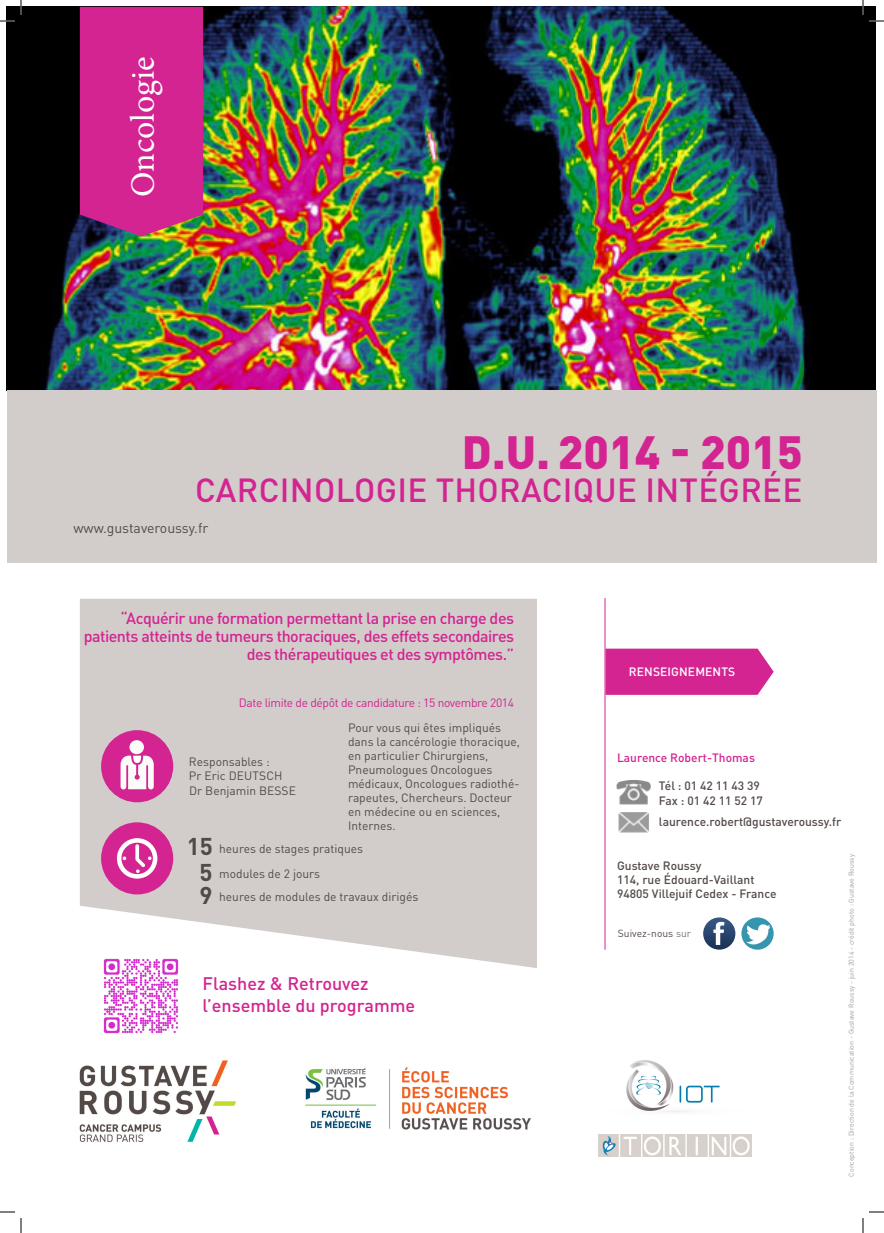
<style>
.page{position:relative;width:884px;height:1233px;background:#fff}
.page>*{position:absolute;margin:0;border:0;box-sizing:border-box;transform-origin:0 0}
.t1{font:900 46px "DIN Pro";color:#d32491}
.t2{font:34px "Minion Pro";color:#fff}
.t3{font:500 33px "DIN Pro";letter-spacing:.01em;color:#d32491}
.t4{font:700 24px "DIN Pro";color:#534a47}
.t5{font:500 18px "DIN Pro";color:#d32491}
.t6{font:500 16px/18px "DIN Pro";letter-spacing:-.03em;color:#d32491;text-align:right}
.t7{font:14px "DIN Pro";color:#534a47}
.t8{font:12px/14px "DIN Pro";color:#534a47}
.t9{font:500 12px "DIN Pro";color:#534a47}
.t10{font:12px "DIN Pro";letter-spacing:-.03em;color:#d32491}
.t11{font:500 12px "DIN Pro";color:#d32491}
.t12{font:500 12px "DIN Pro";letter-spacing:.01em;color:#fff}
.t13{font:10.3px "DIN Pro";color:#534a47}
.t14{font:7px "DIN Pro";color:#a59e9c}
.s1{font-weight:300}
</style>
<div class="page">
<img style="left:7px;top:7px;width:869px;height:383px">
<div style="left:7px;top:390px;width:870px;height:173px;background:#d2cdcb"></div>
<img style="left:703px;top:917px;width:32px;height:32px;border-radius:16px">
<img style="left:741px;top:917px;width:33px;height:32px;border-radius:16px">
<hr style="left:604px;top:598px;width:1px;height:351px;background:#d32491">
<svg style="left:605px;top:648px;width:169px;height:47px;background:#d53298"></svg>
<img style="left:616px;top:780px;width:34px;height:24px">
<img style="left:618px;top:812px;width:31px;height:21px">
<div style="left:80px;top:7px;width:123px;height:229px;background:#d32491"></div>
<svg style="left:80px;top:599px;width:457px;height:369px;background:#d5d1cf"></svg>
<div style="left:101px;top:822px;width:72px;height:72px;background:#d32491;border-radius:50%"></div>
<svg style="left:117px;top:838px;width:40px;height:40px"></svg>
<div style="left:101px;top:730px;width:72px;height:72px;background:#d32491;border-radius:50%"></div>
<div style="left:129px;top:740px;width:15px;height:14px;background:#fbfbfa;border-radius:50%"></div>
<svg style="left:121px;top:755px;width:33px;height:35px"></svg>
<img style="left:79px;top:1060px;width:452px;height:82px">
<img style="left:100px;top:955px;width:82px;height:79px">
<img style="left:626px;top:1060px;width:94px;height:52px">
<img style="left:598px;top:1134px;width:153px;height:22px">
<svg style="left:0;top:1211px;width:15px;height:1px"></svg>
<svg style="left:869px;top:1211px;width:15px;height:1px"></svg>
<svg style="left:0;top:0;width:22px;height:22px"></svg>
<svg style="left:20px;top:1218px;width:2px;height:15px"></svg>
<svg style="left:862px;top:0;width:22px;height:22px"></svg>
<svg style="left:862px;top:1218px;width:2px;height:15px"></svg>
<p class="t2" style="left:120px;top:197px;width:142px;rotate:-90deg">Oncologie</p>
<p class="t1" style="left:462px;top:421px;width:342px">D.U. 2014 - 2015</p>
<p class="t3" style="left:195px;top:467px;width:609px">CARCINOLOGIE THORACIQUE INTÉGRÉE</p>
<p class="t7" style="left:73px;top:519px;width:136px">www.gustaveroussy.fr</p>
<p class="t6" style="left:84px;top:609px;width:432px">“Acquérir une formation permettant la prise en charge des patients atteints de tumeurs thoraciques, des effets secondaires des thérapeutiques et des symptômes.”</p>
<p class="t10" style="left:239px;top:694px;width:277px">Date limite de dépôt de candidature : 15 novembre 2014</p>
<p class="t8" style="left:189px;top:754px;width:82px">Responsables :</p>
<p class="t8" style="left:189px;top:768px;width:95px">Pr Eric DEUTSCH</p>
<p class="t8" style="left:189px;top:783px;width:108px">Dr Benjamin BESSE</p>
<p class="t8" style="left:348px;top:720px;width:173px">Pour vous qui êtes impliqués dans la cancérologie thoracique, en particulier Chirurgiens,<br>Pneumologues Oncologues médicaux, Oncologues radiothé&shy;rapeutes, Chercheurs. Docteur en médecine ou en sciences,<br>Internes.</p>
<p class="t4" style="left:187px;top:830px;width:28px">15</p>
<p class="t8" style="left:219px;top:841px;width:145px">heures de stages pratiques</p>
<p class="t4" style="left:200px;top:856px;width:15px">5</p>
<p class="t8" style="left:219px;top:866px;width:102px">modules de 2 jours</p>
<p class="t4" style="left:200px;top:878px;width:15px">9</p>
<p class="t8" style="left:219px;top:888px;width:201px">heures de modules de travaux dirigés</p>
<p class="t5" style="left:203px;top:971px;width:168px">Flashez &amp; Retrouvez</p>
<p class="t5" style="left:203px;top:993px;width:214px">l’ensemble du programme</p>
<p class="t12" style="left:629px;top:664px;width:108px">RENSEIGNEMENTS</p>
<p class="t11" style="left:617px;top:749px;width:139px">Laurence Robert-Thomas</p>
<p class="t9" style="left:659px;top:778px;width:103px">Tél : 01 42 11 43 39</p>
<p class="t9" style="left:659px;top:792px;width:105px">Fax : 01 42 11 52 17</p>
<p class="t9" style="left:659px;top:814px;width:184px">laurence.robert@gustaveroussy.fr</p>
<p class="t9" style="left:617px;top:857px;width:86px">Gustave Roussy</p>
<p class="t9" style="left:617px;top:871px;width:139px">114, rue Édouard-Vaillant</p>
<p class="t9" style="left:617px;top:886px;width:161px">94805 Villejuif Cedex - France</p>
<p class="t13" style="left:618px;top:925px;width:75px">Suivez-nous <span class="s1">sur</span></p>
<p class="t14" style="left:847px;top:1176px;width:324px;rotate:-90deg">Conception : Direction de la Communication - Gustave Roussy - juin 2014 - crédit photo : Gustave Roussy</p>
</div>
